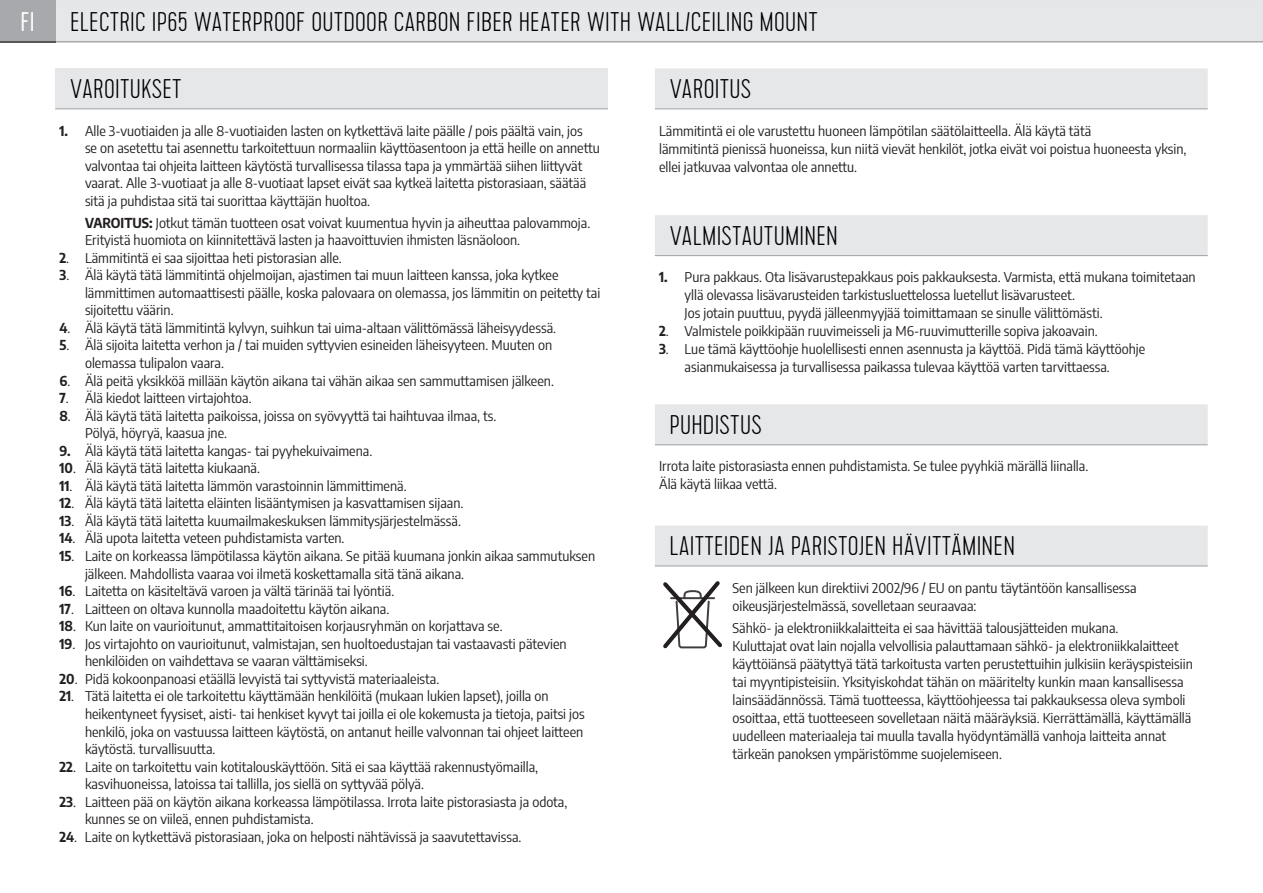
<style>
.page{position:relative;width:1263px;height:893px;background:#fff}
.page>*{position:absolute;margin:0;border:0;box-sizing:border-box;transform-origin:0 0}
.t1{font:100 27px "Cervo";letter-spacing:.01em;color:#000}
.t2{font:300 27px "Cervo";color:#fff}
.t3{font:semi-condensed 13.5px/17.5px "Encode Sans";color:#231f20}
.s1{font-weight:700}
</style>
<div class="page">
<div style="left:55px;top:0;width:1208px;height:43px;background:#e6e7e9"></div>
<div style="left:0;top:0;width:55px;height:43px;background:#57585a"></div>
<div style="left:0;top:0;width:55px;height:41px;background:#a8a9ad"></div>
<div style="left:55px;top:68px;width:553px;height:41px;background:#e6e7e9"></div>
<hr style="left:55px;top:108px;width:553px;height:1px;background:#a8a9ad">
<svg style="left:655px;top:68px;width:553px;height:497px"></svg>
<hr style="left:655px;top:108px;width:69px;height:1px;background:#a8a9ad">
<hr style="left:724px;top:108px;width:484px;height:1px;background:#a8a9ad">
<hr style="left:655px;top:255px;width:69px;height:1px;background:#a8a9ad">
<hr style="left:724px;top:255px;width:484px;height:1px;background:#a8a9ad">
<hr style="left:655px;top:444px;width:69px;height:1px;background:#a8a9ad">
<hr style="left:724px;top:444px;width:484px;height:1px;background:#a8a9ad">
<hr style="left:655px;top:565px;width:69px;height:2px;background:#a8a9ad">
<hr style="left:724px;top:565px;width:484px;height:2px;background:#a8a9ad">
<svg style="left:663px;top:582px;width:59px;height:67px"></svg>
<h1 class="t2" style="left:21px;top:7px;width:16px">FI</h1>
<h1 class="t1" style="left:70px;top:7px;width:749px">ELECTRIC IP65 WATERPROOF OUTDOOR CARBON FIBER HEATER WITH WALL/CEILING MOUNT</h1>
<h1 class="t1" style="left:70px;top:74px;width:113px">VAROITUKSET</h1>
<p class="t3" style="left:85px;top:121px;width:516px;text-indent:-26px"><span class="s1">1.</span> Alle 3-vuotiaiden ja alle 8-vuotiaiden lasten on kytkettävä laite päälle / pois päältä vain, jos<br>se on asetettu tai asennettu tarkoitettuun normaaliin käyttöasentoon ja että heille on annettu valvontaa tai ohjeita laitteen käytöstä turvallisessa tilassa tapa ja ymmärtää siihen liittyvät vaarat. Alle 3-vuotiaat ja alle 8-vuotiaat lapset eivät saa kytkeä laitetta pistorasiaan, säätää sitä ja puhdistaa sitä tai suorittaa käyttäjän huoltoa.</p>
<p class="t3" style="left:85px;top:213px;width:507px"><span class="s1">VAROITUS:</span> Jotkut tämän tuotteen osat voivat kuumentua hyvin ja aiheuttaa palovammoja.<br>Erityistä huomiota on kiinnitettävä lasten ja haavoittuvien ihmisten läsnäoloon.</p>
<p class="t3" style="left:60px;top:248px;width:284px"><span class="s1">2</span>. Lämmitintä ei saa sijoittaa heti pistorasian alle.</p>
<p class="t3" style="left:85px;top:266px;width:517px;text-indent:-26px"><span class="s1">3</span>. Älä käytä tätä lämmitintä ohjelmoijan, ajastimen tai muun laitteen kanssa, joka kytkee lämmittimen automaattisesti päälle, koska palovaara on olemassa, jos lämmitin on peitetty tai sijoitettu väärin.</p>
<p class="t3" style="left:60px;top:318px;width:498px"><span class="s1">4</span>. Älä käytä tätä lämmitintä kylvyn, suihkun tai uima-altaan välittömässä läheisyydessä.</p>
<p class="t3" style="left:85px;top:336px;width:469px;text-indent:-26px"><span class="s1">5</span>. Älä sijoita laitetta verhon ja / tai muiden syttyvien esineiden läheisyyteen. Muuten on olemassa tulipalon vaara.</p>
<p class="t3" style="left:60px;top:371px;width:496px"><span class="s1">6</span>. Älä peitä yksikköä millään käytön aikana tai vähän aikaa sen sammuttamisen jälkeen.</p>
<p class="t3" style="left:60px;top:389px;width:194px"><span class="s1">7</span>. Älä kiedot laitteen virtajohtoa.</p>
<p class="t3" style="left:85px;top:406px;width:413px;text-indent:-26px"><span class="s1">8</span>. Älä käytä tätä laitetta paikoissa, joissa on syövyyttä tai haihtuvaa ilmaa, ts.<br>Pölyä, höyryä, kaasua jne.</p>
<p class="t3" style="left:60px;top:441px;width:314px"><span class="s1">9.</span> Älä käytä tätä laitetta kangas- tai pyyhekuivaimena.</p>
<p class="t3" style="left:60px;top:459px;width:202px"><span class="s1">10</span>. Älä käytä tätä laitetta kiukaanä.</p>
<p class="t3" style="left:60px;top:476px;width:349px"><span class="s1">11</span>. Älä käytä tätä laitetta lämmön varastoinnin lämmittimenä.</p>
<p class="t3" style="left:60px;top:494px;width:405px"><span class="s1">12</span>. Älä käytä tätä laitetta eläinten lisääntymisen ja kasvattamisen sijaan.</p>
<p class="t3" style="left:60px;top:511px;width:403px"><span class="s1">13</span>. Älä käytä tätä laitetta kuumailmakeskuksen lämmitysjärjestelmässä.</p>
<p class="t3" style="left:60px;top:529px;width:286px"><span class="s1">14</span>. Älä upota laitetta veteen puhdistamista varten.</p>
<p class="t3" style="left:85px;top:547px;width:512px;text-indent:-26px"><span class="s1">15</span>. Laite on korkeassa lämpötilassa käytön aikana. Se pitää kuumana jonkin aikaa sammutuksen jälkeen. Mahdollista vaaraa voi ilmetä koskettamalla sitä tänä aikana.</p>
<p class="t3" style="left:60px;top:582px;width:336px"><span class="s1">16</span>. Laitetta on käsiteltävä varoen ja vältä tärinää tai lyöntiä.</p>
<p class="t3" style="left:60px;top:599px;width:331px"><span class="s1">17</span>. Laitteen on oltava kunnolla maadoitettu käytön aikana.</p>
<p class="t3" style="left:60px;top:617px;width:445px"><span class="s1">18</span>. Kun laite on vaurioitunut, ammattitaitoisen korjausryhmän on korjattava se.</p>
<p class="t3" style="left:85px;top:634px;width:483px;text-indent:-26px"><span class="s1">19</span>. Jos virtajohto on vaurioitunut, valmistajan, sen huoltoedustajan tai vastaavasti pätevien henkilöiden on vaihdettava se vaaran välttämiseksi.</p>
<p class="t3" style="left:60px;top:669px;width:381px"><span class="s1">20</span>. Pidä kokoonpanoasi etäällä levyistä tai syttyvistä materiaaleista.</p>
<p class="t3" style="left:85px;top:687px;width:501px;text-indent:-25px"><span class="s1">21</span>. Tätä laitetta ei ole tarkoitettu käyttämään henkilöitä (mukaan lukien lapset), joilla on heikentyneet fyysiset, aisti- tai henkiset kyvyt tai joilla ei ole kokemusta ja tietoja, paitsi jos henkilö, joka on vastuussa laitteen käytöstä, on antanut heille valvonnan tai ohjeet laitteen käytöstä. turvallisuutta.</p>
<p class="t3" style="left:85px;top:757px;width:455px;text-indent:-26px"><span class="s1">22</span>. Laite on tarkoitettu vain kotitalouskäyttöön. Sitä ei saa käyttää rakennustyömailla, kasvihuoneissa, latoissa tai tallilla, jos siellä on syttyvää pölyä.</p>
<p class="t3" style="left:85px;top:792px;width:484px;text-indent:-26px"><span class="s1">23</span>. Laitteen pää on käytön aikana korkeassa lämpötilassa. Irrota laite pistorasiasta ja odota, kunnes se on viileä, ennen puhdistamista.</p>
<p class="t3" style="left:60px;top:827px;width:463px"><span class="s1">24</span>. Laite on kytkettävä pistorasiaan, joka on helposti nähtävissä ja saavutettavissa.</p>
<h1 class="t1" style="left:669px;top:74px;width:83px">VAROITUS</h1>
<p class="t3" style="left:659px;top:121px;width:529px;line-height:18px">Lämmitintä ei ole varustettu huoneen lämpötilan säätölaitteella. Älä käytä tätä<br>lämmitintä pienissä huoneissa, kun niitä vievät henkilöt, jotka eivät voi poistua huoneesta yksin, ellei jatkuvaa valvontaa ole annettu.</p>
<h1 class="t1" style="left:669px;top:221px;width:170px">VALMISTAUTUMINEN</h1>
<p class="t3" style="left:685px;top:268px;width:512px;line-height:18px;text-indent:-26px"><span class="s1">1.</span> Pura pakkaus. Ota lisävarustepakkaus pois pakkauksesta. Varmista, että mukana toimitetaan yllä olevassa lisävarusteiden tarkistusluettelossa luetellut lisävarusteet.<br>Jos jotain puuttuu, pyydä jälleenmyyjää toimittamaan se sinulle välittömästi.</p>
<p class="t3" style="left:659px;top:322px;width:440px"><span class="s1">2</span>. Valmistele poikkipään ruuvimeisseli ja M6-ruuvimutterille sopiva jakoavain.</p>
<p class="t3" style="left:685px;top:340px;width:462px;line-height:18px;text-indent:-26px"><span class="s1">3</span>. Lue tämä käyttöohje huolellisesti ennen asennusta ja käyttöä. Pidä tämä käyttöohje asianmukaisessa ja turvallisessa paikassa tulevaa käyttöä varten tarvittaessa.</p>
<h1 class="t1" style="left:669px;top:410px;width:94px">PUHDISTUS</h1>
<p class="t3" style="left:659px;top:457px;width:431px;line-height:18px">Irrota laite pistorasiasta ennen puhdistamista. Se tulee pyyhkiä märällä liinalla.<br>Älä käytä liikaa vettä.</p>
<h1 class="t1" style="left:669px;top:531px;width:347px">LAITTEIDEN JA PARISTOJEN HÄVITTÄMINEN</h1>
<p class="t3" style="left:732px;top:578px;width:406px;line-height:18px">Sen jälkeen kun direktiivi 2002/96 / EU on pantu täytäntöön kansallisessa oikeusjärjestelmässä, sovelletaan seuraavaa:</p>
<p class="t3" style="left:732px;top:618px;width:462px;line-height:18px">Sähkö- ja elektroniikkalaitteita ei saa hävittää talousjätteiden mukana.<br>Kuluttajat ovat lain nojalla velvollisia palauttamaan sähkö- ja elektroniikkalaitteet käyttöiänsä päätyttyä tätä tarkoitusta varten perustettuihin julkisiin keräyspisteisiin tai myyntipisteisiin. Yksityiskohdat tähän on määritelty kunkin maan kansallisessa lainsäädännössä. Tämä tuotteessa, käyttöohjeessa tai pakkauksessa oleva symboli osoittaa, että tuotteeseen sovelletaan näitä määräyksiä. Kierrättämällä, käyttämällä uudelleen materiaaleja tai muulla tavalla hyödyntämällä vanhoja laitteita annat tärkeän panoksen ympäristömme suojelemiseen.</p>
</div>
